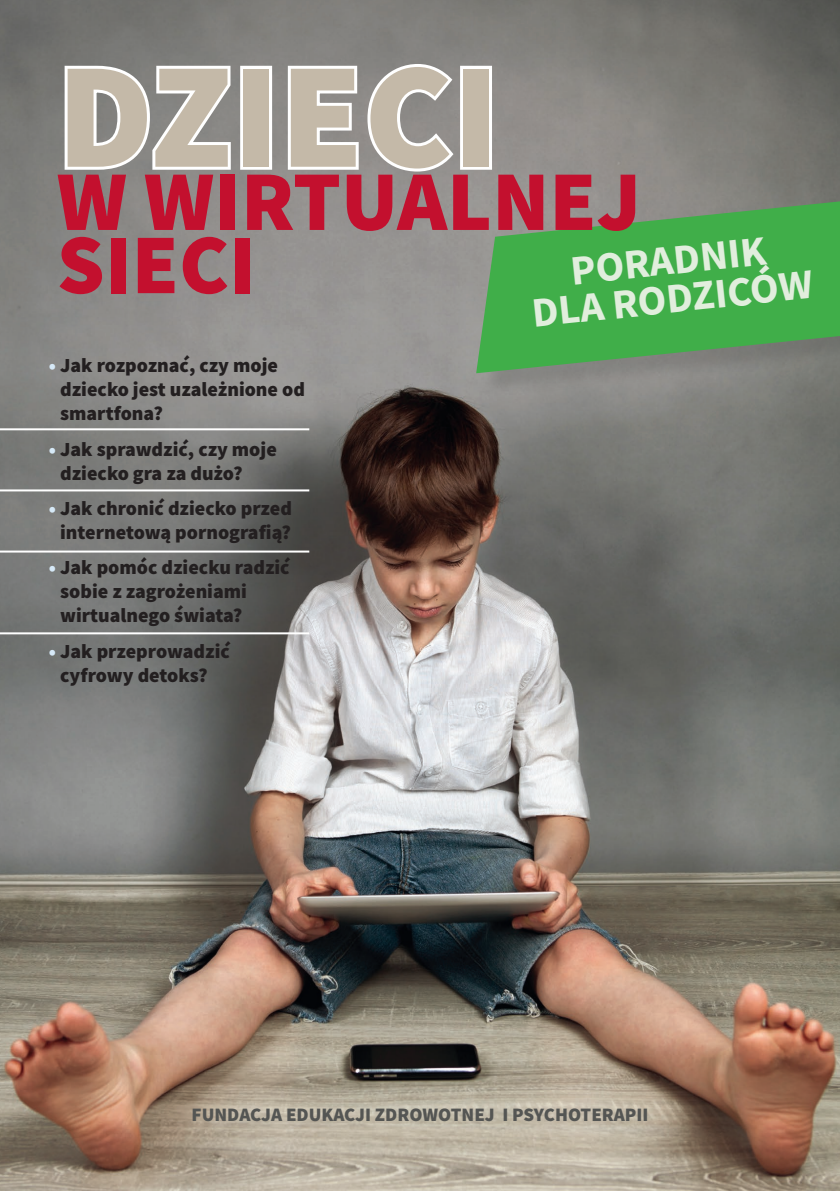
<style>
.page{position:relative;width:840px;height:1191px;background:#fff}
.page>*{position:absolute;margin:0;border:0;box-sizing:border-box;transform-origin:0 0}
.t1{font:900 150.6px "Source Sans Pro";color:#c4b9a8}
.t2{font:900 85px/63.2px "Source Sans Pro";color:#c3102e}
.t3{font:700 42px/38px "Source Sans Pro";color:#e1eedd;text-align:center}
.t4{font:900 20px/24px "Source Sans Pro";color:#231f20}
.t5{font:900 19px "Source Sans Pro";color:#545553}
.s1{color:#d6e9f7}
</style>
<div class="page">
<img style="left:0;top:0;width:839px;height:1191px">
<div style="left:479px;top:200px;width:360px;height:198px;background:#545553;opacity:.3"></div>
<svg style="left:476px;top:199px;width:363px;height:174px;background:#52a558"></svg>
<svg style="left:62px;top:63px;width:172px;height:110px"></svg>
<div style="left:240px;top:66px;width:32px;height:104px;border:6px solid #fff"></div>
<svg style="left:285px;top:61px;width:172px;height:113px"></svg>
<div style="left:460px;top:66px;width:31px;height:104px;border:6px solid #fff"></div>
<hr style="left:0;top:428px;width:309px;height:2px;background:#fff">
<hr style="left:0;top:489px;width:309px;height:2px;background:#fff">
<hr style="left:0;top:550px;width:309px;height:2px;background:#fff">
<hr style="left:0;top:632px;width:309px;height:2px;background:#fff">
<h1 class="t1" style="left:57px;top:12px;width:444px">DZIECI</h1>
<h2 class="t2" style="left:57px;top:169px;width:585px">W WIRTUALNEJ<br>SIECI</h2>
<h3 class="t3" style="left:525px;top:256px;width:284px;rotate:-6deg">PORADNIK<br>DLA RODZICÓW</h3>
<p class="t4" style="left:60px;top:353px;width:246px;text-indent:-11px"><span class="s1">•</span> Jak rozpoznać, czy moje dziecko jest uzależnione od smartfona?</p>
<p class="t4" style="left:60px;top:437px;width:218px;text-indent:-11px"><span class="s1">•</span> Jak sprawdzić, czy moje dziecko gra za dużo?</p>
<p class="t4" style="left:49px;top:496px;width:244px;text-align:center"><span class="s1">•</span> Jak chronić dziecko przed internetową pornografią?</p>
<p class="t4" style="left:60px;top:555px;width:231px;text-indent:-11px"><span class="s1">•</span> Jak pomóc dziecku radzić sobie z zagrożeniami wirtualnego świata?</p>
<p class="t4" style="left:49px;top:639px;width:182px;text-align:center"><span class="s1">•</span> Jak przeprowadzić cyfrowy detoks?</p>
<p class="t5" style="left:191px;top:1101px;width:458px">FUNDACJA EDUKACJI ZDROWOTNEJ I PSYCHOTERAPII</p>
</div>
